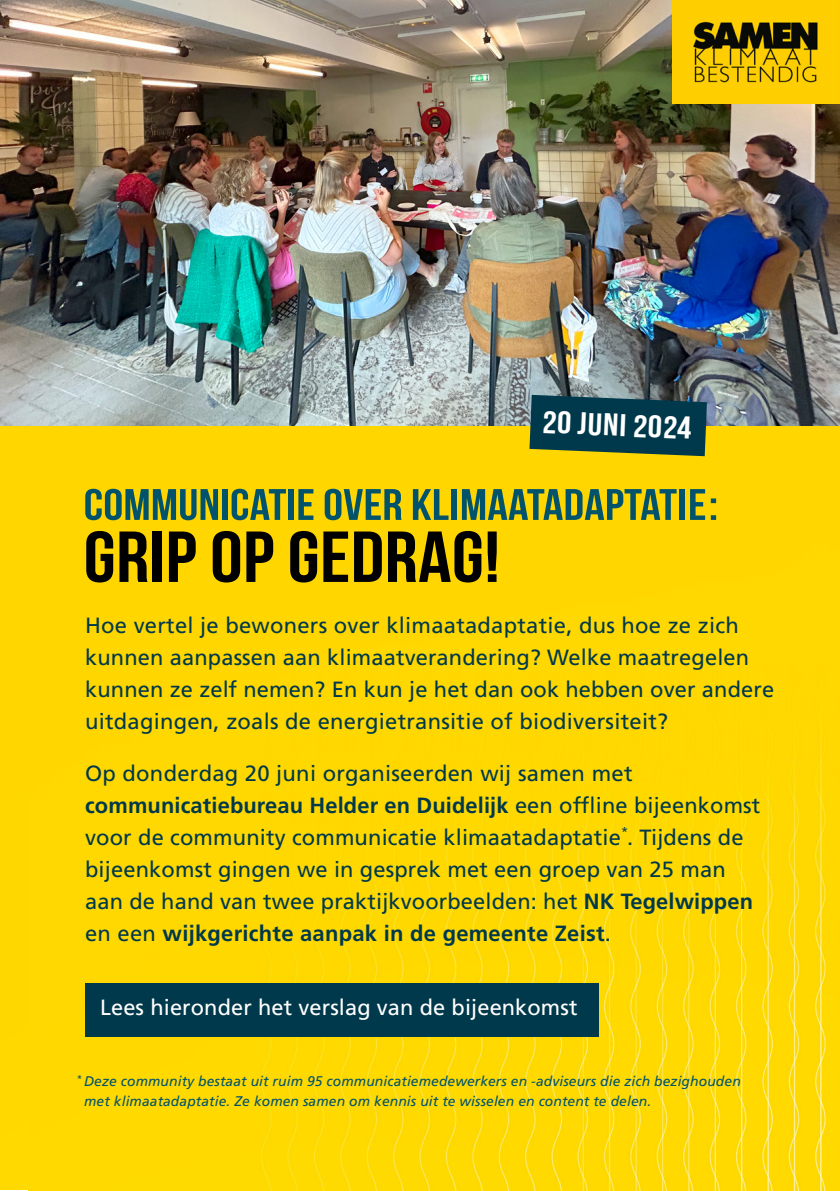
<style>
.page{position:relative;width:840px;height:1191px;background:#fff}
.page>*{position:absolute;margin:0;border:0;box-sizing:border-box;transform-origin:0 0}
.t1{font:72px "Bebas Neue";letter-spacing:.005em;color:#000;scale:1.14 1}
.t2{font:44px "Bebas Neue";letter-spacing:.005em;color:#00536b;scale:1.14 1}
.t3{font:31.4px "Bebas Neue";color:#fff;scale:1.14 1}
.t4{font:22px/32px "Frutiger LT Pro";letter-spacing:.005em;color:#00394b}
.t5{font:22px "Frutiger LT Pro";letter-spacing:.005em;color:#fff}
.t6{font:italic 14px/20px "Frutiger LT Pro";letter-spacing:.005em;color:#00536b}
.s1{font-weight:700}
</style>
<div class="page">
<div style="left:28px;top:425px;width:811px;height:766px;background:#ffd700"></div>
<div style="left:0;top:425px;width:28px;height:764px;background:#ffd700"></div>
<img style="left:0;top:0;width:839px;height:425px">
<img style="left:672px;top:0;width:167px;height:104px">
<svg style="left:529px;top:395px;width:177px;height:61px"></svg>
<div style="left:85px;top:983px;width:513px;height:53px;background:#00394b"></div>
<p class="t3" style="left:542px;top:405px;width:132px;rotate:2deg">20 JUNI 2024</p>
<p class="t2" style="left:84px;top:480px;width:557px">COMMUNICATIE OVER KLIMAATADAPTATIE:</p>
<p class="t1" style="left:84px;top:517px;width:366px">GRIP OP GEDRAG!</p>
<p class="t4" style="left:85px;top:609px;width:690px">Hoe vertel je bewoners over klimaatadaptatie, dus hoe ze zich kunnen aanpassen aan klimaatverandering? Welke maatregelen kunnen ze zelf nemen? En kun je het dan ook hebben over andere uitdagingen, zoals de energietransitie of biodiversiteit?</p>
<p class="t4" style="left:85px;top:757px;width:676px">Op donderdag 20 juni organiseerden wij samen met <span class="s1">communicatiebureau Helder en Duidelijk</span> een offline bijeenkomst voor de community communicatie klimaatadaptatie<sup>*</sup>. Tijdens de bijeenkomst gingen we in gesprek met een groep van 25 man aan de hand van twee praktijkvoorbeelden: het <span class="s1">NK Tegelwippen </span>en een <span class="s1">wijkgerichte aanpak in de gemeente Zeist</span>.</p>
<p class="t5" style="left:100px;top:994px;width:478px">Lees hieronder het verslag van de bijeenkomst</p>
<p class="t6" style="left:84px;top:1071px;width:657px;text-indent:-8px"><sup>*</sup> Deze community bestaat uit ruim 95 communicatiemedewerkers en -adviseurs die zich bezighouden met klimaatadaptatie. Ze komen samen om kennis uit te wisselen en content te delen.</p>
</div>
